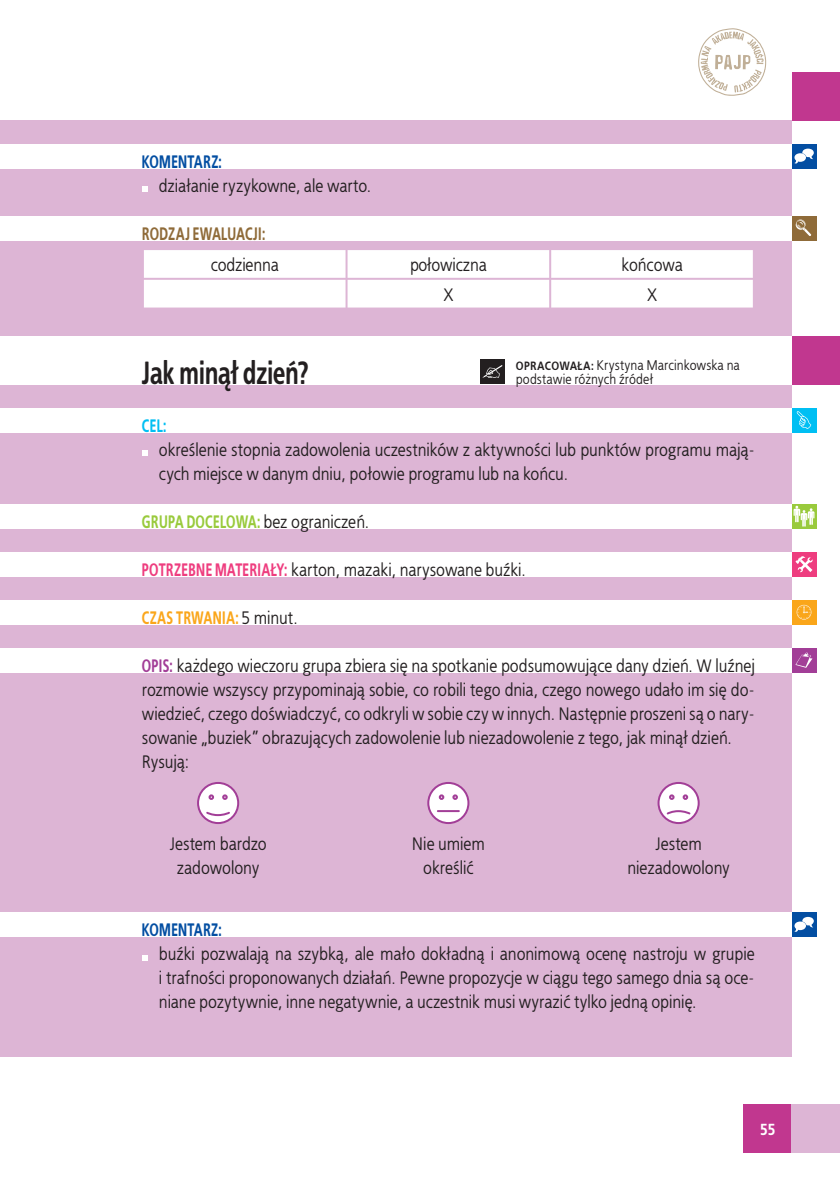
<style>
.page{position:relative;width:840px;height:1191px;background:#fff}
.page>*{position:absolute;margin:0;border:0;box-sizing:border-box;transform-origin:0 0}
.t1{font:700 32px "Bureau C Cnd EFN";letter-spacing:-.005em;color:#231f20}
.t2{font:18px/24px "Bureau CEFN";letter-spacing:.005em;color:#231f20;text-align:center}
.t3{font:700 18px "Bureau C Cnd EFN";letter-spacing:.01em;color:#99ca3c}
.t4{font:700 18px "Bureau C Cnd EFN";letter-spacing:.01em;color:#034ea2}
.t5{font:700 18px "Bureau C Cnd EFN";letter-spacing:.01em;color:#faa61a}
.t6{font:700 18px "Bureau C Cnd EFN";letter-spacing:.01em;color:#8f6b39}
.t7{font:700 18px "Bureau C Cnd EFN";color:#00bff3}
.t8{font:700 16px "Bureau CEFN";color:#fff}
.t9{font:14px/14px "Bureau CEFN";letter-spacing:.01em;color:#231f20}
.s1{font-weight:700;font-size:12px}
.s2{font-family:"Bureau CEFN";font-weight:400;color:#231f20}
.s3{font-family:"Bureau C Cnd EFN";font-weight:700;color:#ee3d7f}
.s4{font-family:"Bureau C Cnd EFN";font-weight:700;color:#a23e97}
</style>
<div class="page">
<div style="left:743px;top:1104px;width:48px;height:48px;background:#c1378f"></div>
<div style="left:791px;top:1104px;width:48px;height:48px;background:#ddb5d5"></div>
<svg style="left:698px;top:28px;width:68px;height:68px"></svg>
<div style="left:0;top:120px;width:791px;height:936px;background:#ddb5d5"></div>
<div style="left:0;top:648px;width:839px;height:24px;background:#fff"></div>
<div style="left:791px;top:648px;width:24px;height:24px;background:#a23e97"></div>
<svg style="left:795px;top:652px;width:17px;height:16px"></svg>
<div style="left:0;top:336px;width:839px;height:48px;background:#fff"></div>
<div style="left:0;top:600px;width:839px;height:24px;background:#fff"></div>
<div style="left:0;top:408px;width:839px;height:24px;background:#fff"></div>
<div style="left:0;top:552px;width:839px;height:24px;background:#fff"></div>
<div style="left:791px;top:408px;width:24px;height:24px;background:#00bff3"></div>
<svg style="left:796px;top:411px;width:14px;height:18px"></svg>
<div style="left:791px;top:600px;width:24px;height:24px;background:#faa61a"></div>
<svg style="left:796px;top:605px;width:14px;height:14px"></svg>
<div style="left:791px;top:552px;width:24px;height:24px;background:#ee3d7f"></div>
<svg style="left:795px;top:556px;width:17px;height:16px"></svg>
<div style="left:0;top:504px;width:839px;height:24px;background:#fff"></div>
<div style="left:791px;top:504px;width:24px;height:24px;background:#99ca3c"></div>
<svg style="left:793px;top:506px;width:21px;height:20px"></svg>
<div style="left:791px;top:336px;width:48px;height:48px;background:#c1378f"></div>
<div style="left:0;top:144px;width:839px;height:24px;background:#fff"></div>
<div style="left:0;top:216px;width:839px;height:24px;background:#fff"></div>
<div style="left:791px;top:216px;width:24px;height:24px;background:#8f6b39"></div>
<svg style="left:795px;top:219px;width:15px;height:17px"></svg>
<div style="left:791px;top:144px;width:24px;height:24px;background:#034ea2"></div>
<svg style="left:794px;top:149px;width:19px;height:14px"></svg>
<div style="left:791px;top:72px;width:48px;height:48px;background:#c1378f"></div>
<div style="left:0;top:912px;width:839px;height:24px;background:#fff"></div>
<div style="left:791px;top:912px;width:24px;height:24px;background:#034ea2"></div>
<svg style="left:794px;top:917px;width:19px;height:14px"></svg>
<svg style="left:142px;top:186px;width:5px;height:6px"></svg>
<div style="left:144px;top:250px;width:608px;height:57px;background:#fff"></div>
<hr style="left:345px;top:250px;width:2px;height:28px;background:#ddb5d5">
<hr style="left:549px;top:250px;width:2px;height:28px;background:#ddb5d5">
<hr style="left:142px;top:278px;width:204px;height:2px;background:#ddb5d5">
<hr style="left:346px;top:278px;width:204px;height:2px;background:#ddb5d5">
<hr style="left:345px;top:280px;width:2px;height:27px;background:#ddb5d5">
<hr style="left:550px;top:278px;width:204px;height:2px;background:#ddb5d5">
<hr style="left:549px;top:280px;width:2px;height:27px;background:#ddb5d5">
<svg style="left:142px;top:450px;width:5px;height:6px"></svg>
<svg style="left:142px;top:955px;width:5px;height:5px"></svg>
<div style="left:198px;top:783px;width:40px;height:40px;background:#fff;border-radius:50%"></div>
<div style="left:197px;top:782px;width:42px;height:42px;border:2px solid #a23e97;border-radius:50%"></div>
<svg style="left:208px;top:794px;width:6px;height:6px"></svg>
<svg style="left:222px;top:794px;width:5px;height:6px"></svg>
<svg style="left:204px;top:811px;width:26px;height:6px"></svg>
<div style="left:658px;top:783px;width:40px;height:40px;background:#fff;border-radius:50%"></div>
<div style="left:657px;top:782px;width:42px;height:42px;border:2px solid #a23e97;border-radius:50%"></div>
<svg style="left:669px;top:794px;width:5px;height:6px"></svg>
<svg style="left:682px;top:794px;width:5px;height:6px"></svg>
<svg style="left:664px;top:810px;width:27px;height:6px"></svg>
<div style="left:428px;top:783px;width:40px;height:40px;background:#fff;border-radius:50%"></div>
<div style="left:427px;top:782px;width:42px;height:42px;border:2px solid #a23e97;border-radius:50%"></div>
<svg style="left:438px;top:794px;width:6px;height:6px"></svg>
<svg style="left:452px;top:794px;width:5px;height:6px"></svg>
<hr style="left:437px;top:810px;width:21px;height:2px;background:#a23e97">
<div style="left:480px;top:359px;width:24px;height:24px;background:#231f20"></div>
<svg style="left:482px;top:365px;width:20px;height:13px"></svg>
<p class="t4" style="left:142px;top:155px;width:82px">KOMENTARZ:</p>
<p class="t2" style="left:159px;top:176px;width:214px">działanie ryzykowne, ale warto.</p>
<p class="t6" style="left:142px;top:227px;width:125px">RODZAJ EWALUACJI:</p>
<p class="t2" style="left:210px;top:254px;width:69px">codzienna</p>
<p class="t2" style="left:410px;top:254px;width:78px">połowiczna</p>
<p class="t2" style="left:621px;top:254px;width:63px">końcowa</p>
<p class="t2" style="left:443px;top:284px;width:11px">X</p>
<p class="t2" style="left:646px;top:284px;width:11px">X</p>
<p class="t9" style="left:515px;top:360px;width:225px"><span class="s1">OPRACOWAŁA:</span> Krystyna Marcinkowska na podstawie różnych źródeł</p>
<h1 class="t1" style="left:142px;top:361px;width:169px">Jak minął dzień?</h1>
<p class="t7" style="left:142px;top:419px;width:26px">CEL:</p>
<p class="t2" style="left:159px;top:440px;width:597px;text-align:left">określenie stopnia zadowolenia uczestników z aktywności lub punktów programu mają&shy;cych miejsce w danym dniu, połowie programu lub na końcu.</p>
<p class="t3" style="left:142px;top:515px;width:229px">GRUPA DOCELOWA: <span class="s2">bez ograniczeń.</span></p>
<p class="t2" style="left:142px;top:560px;width:385px"><span class="s3">POTRZEBNE MATERIAŁY:</span> karton, mazaki, narysowane buźki.</p>
<p class="t5" style="left:142px;top:611px;width:157px">CZAS TRWANIA: <span class="s2">5 minut.</span></p>
<p class="t2" style="left:142px;top:656px;width:614px;text-align:left"><span class="s4">OPIS:</span> każdego wieczoru grupa zbiera się na spotkanie podsumowujące dany dzień. W luźnej rozmowie wszyscy przypominają sobie, co robili tego dnia, czego nowego udało im się do&shy;wiedzieć, czego doświadczyć, co odkryli w sobie czy w innych. Następnie proszeni są o nary&shy;sowanie „buziek” obrazujących zadowolenie lub niezadowolenie z tego, jak minął dzień.<br>Rysują:</p>
<p class="t2" style="left:170px;top:834px;width:98px">Jestem bardzo zadowolony</p>
<p class="t2" style="left:411px;top:834px;width:74px">Nie umiem określić</p>
<p class="t2" style="left:627px;top:834px;width:104px">Jestem niezadowolony</p>
<p class="t4" style="left:142px;top:923px;width:82px">KOMENTARZ:</p>
<p class="t2" style="left:159px;top:944px;width:597px;text-align:justify">buźki pozwalają na szybką, ale mało dokładną i anonimową ocenę nastroju w grupie i trafności proponowanych działań. Pewne propozycje w ciągu tego samego dnia są oce&shy;niane pozytywnie, inne negatywnie, a uczestnik musi wyrazić tylko jedną opinię.</p>
<p class="t8" style="left:759px;top:1123px;width:17px">55</p>
</div>
